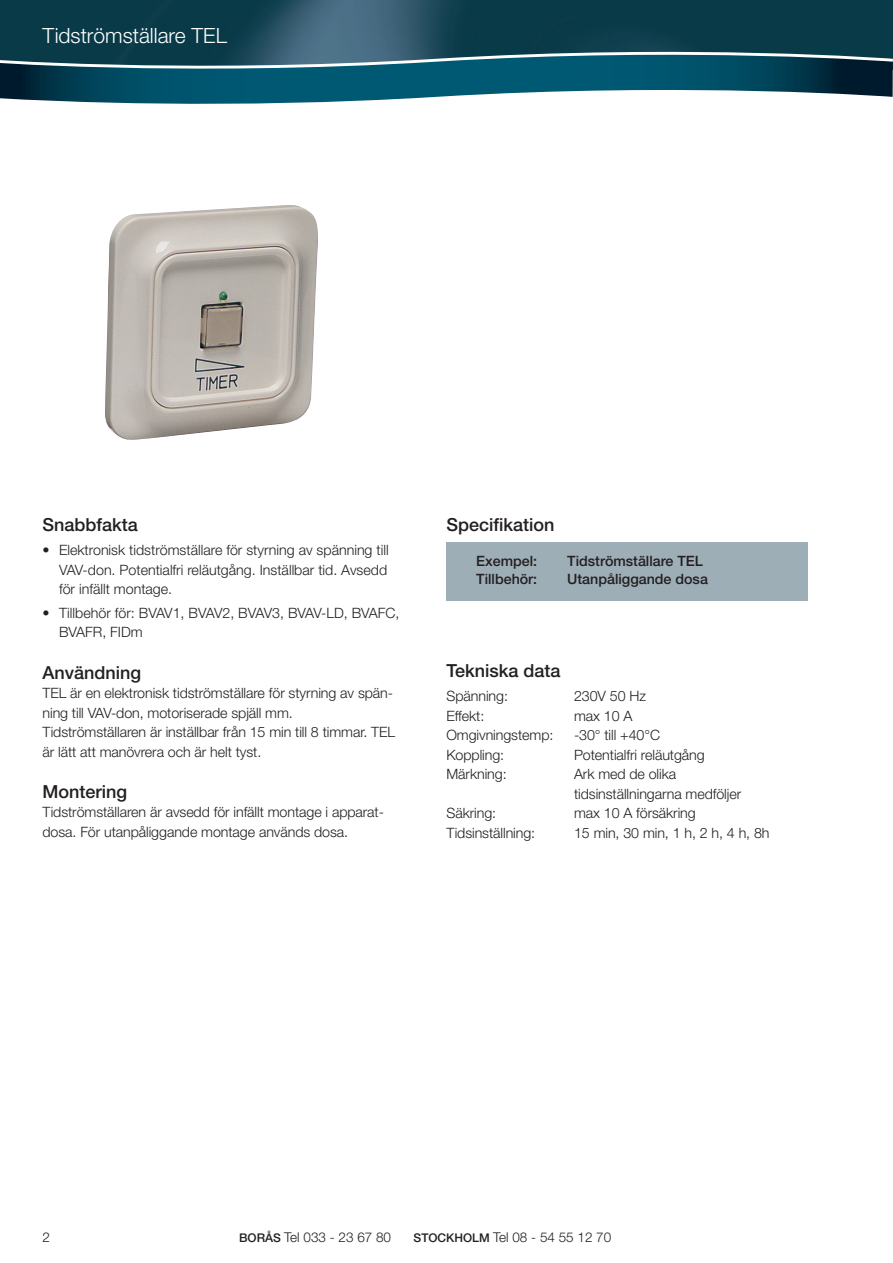
<style>
.page{position:relative;width:893px;height:1263px;background:#fff}
.page>*{position:absolute;margin:0;border:0;box-sizing:border-box;transform-origin:0 0}
.t1{font:300 21px "Helvetica Neue";color:#fff}
.t2{font:500 18px "Helvetica Neue";color:#231f20}
.t3{font:300 14.25px/19.5px "Helvetica Neue";letter-spacing:-.005em;color:#231f20}
.t4{font:500 14.25px "Helvetica Neue";color:#231f20}
.t5{font:300 13.5px "Helvetica Neue";color:#231f20}
.s1{font-weight:500;font-size:12px}
</style>
<div class="page">
<img style="left:0;top:0;width:893px;height:45px">
<svg style="left:0;top:79px;width:893px;height:25px"></svg>
<svg style="left:0;top:45px;width:893px;height:34px;background:#1f586b"></svg>
<div style="left:446px;top:542px;width:362px;height:59px;background:#9eaeb7"></div>
<img style="left:105px;top:205px;width:213px;height:235px">
<h1 class="t1" style="left:43px;top:22px;width:186px">Tidströmställare TEL</h1>
<p class="t2" style="left:43px;top:514px;width:97px">Snabbfakta</p>
<p class="t3" style="left:59px;top:540px;width:331px;text-align:justify;text-indent:-17px">• Elektronisk tidströmställare för styrning av spänning till VAV-don. Potentialfri reläutgång. Inställbar tid. Avsedd för infällt montage.</p>
<p class="t3" style="left:59px;top:603px;width:342px;text-indent:-17px">• Tillbehör för: BVAV1, BVAV2, BVAV3, BVAV-LD, BVAFC,<br>BVAFR, FIDm</p>
<p class="t2" style="left:43px;top:661px;width:100px">Användning</p>
<p class="t3" style="left:43px;top:683px;width:354px">TEL är en elektronisk tidströmställare för styrning av spän&shy;ning till VAV-don, motoriserade spjäll mm.<br>Tidströmställaren är inställbar från 15 min till 8 timmar. TEL är lätt att manövrera och är helt tyst.</p>
<p class="t2" style="left:43px;top:780px;width:86px">Montering</p>
<p class="t3" style="left:43px;top:802px;width:343px">Tidströmställaren är avsedd för infällt montage i apparat&shy;dosa. För utanpåliggande montage används dosa.</p>
<p class="t2" style="left:446px;top:514px;width:110px">Specifikation</p>
<p class="t4" style="left:476px;top:552px;width:62px">Exempel:</p>
<p class="t4" style="left:567px;top:552px;width:137px">Tidströmställare TEL</p>
<p class="t4" style="left:476px;top:570px;width:62px">Tillbehör:</p>
<p class="t4" style="left:567px;top:570px;width:142px">Utanpåliggande dosa</p>
<p class="t2" style="left:446px;top:660px;width:116px">Tekniska data</p>
<p class="t3" style="left:446px;top:686px;width:63px">Spänning:</p>
<p class="t3" style="left:574px;top:686px;width:73px">230V 50 Hz</p>
<p class="t3" style="left:446px;top:705px;width:39px">Effekt:</p>
<p class="t3" style="left:574px;top:705px;width:60px">max 10 A</p>
<p class="t3" style="left:446px;top:725px;width:108px">Omgivningstemp:</p>
<p class="t3" style="left:574px;top:725px;width:87px">-30° till +40°C</p>
<p class="t3" style="left:446px;top:744px;width:59px">Koppling:</p>
<p class="t3" style="left:574px;top:744px;width:132px">Potentialfri reläutgång</p>
<p class="t3" style="left:446px;top:764px;width:62px">Märkning:</p>
<p class="t3" style="left:574px;top:764px;width:169px">Ark med de olika tidsinställningarna medföljer</p>
<p class="t3" style="left:446px;top:803px;width:51px">Säkring:</p>
<p class="t3" style="left:574px;top:803px;width:123px">max 10 A försäkring</p>
<p class="t3" style="left:446px;top:822px;width:90px">Tidsinställning:</p>
<p class="t3" style="left:574px;top:822px;width:197px">15 min, 30 min, 1 h, 2 h, 4 h, 8h</p>
<p class="t5" style="left:43px;top:1229px;width:9px">2</p>
<p class="t5" style="left:239px;top:1229px;width:153px"><span class="s1">BORÅS</span> Tel 033 - 23 67 80</p>
<p class="t5" style="left:414px;top:1229px;width:199px"><span class="s1">STOCKHOLM</span> Tel 08 - 54 55 12 70</p>
</div>
